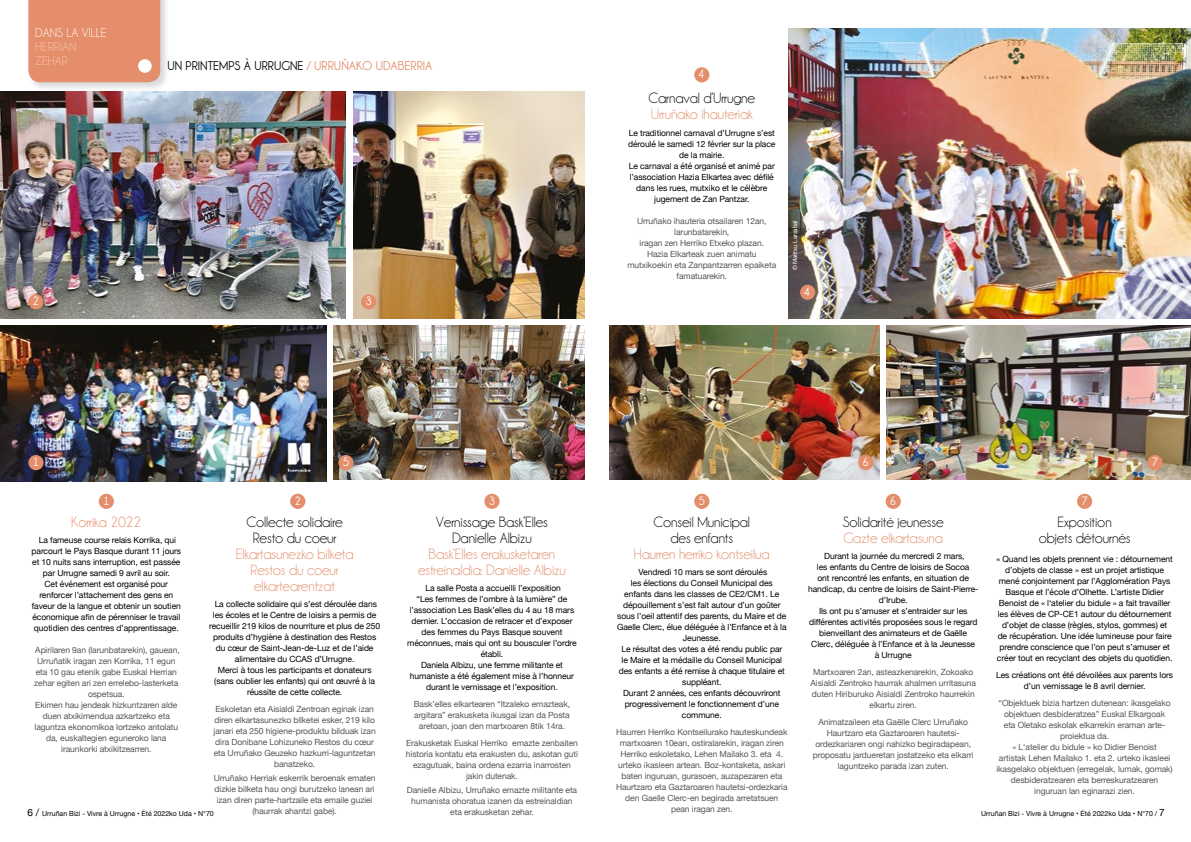
<style>
.page{position:relative;width:1191px;height:842px;background:#fff}
.page>*{position:absolute;margin:0;border:0;box-sizing:border-box;transform-origin:0 0}
.t1{font:15px/16px "Champagne&Limousines";letter-spacing:-.01em;color:#e48e6b;text-align:center}
.t2{font:15px/16px "Champagne&Limousines";letter-spacing:-.01em;color:#000;text-align:center}
.t3{font:15px "Champagne&Limousines";letter-spacing:-.01em;color:#e58a66}
.t4{font:700 13px "Champagne&Limousines";color:#000}
.t5{font:13px/14px "Champagne&Limousines";color:#f9c7b2}
.t6{font:13px "Champagne&Limousines";color:#fff}
.t7{font:700 12.4px "Champagne&Limousines";color:#fff}
.t8{font:8.5px/11px "Helvetica Neue";letter-spacing:-.01em;color:#000;text-align:center}
.t9{font:8.5px/11px "Helvetica Neue";letter-spacing:-.01em;color:#575756;text-align:center}
.t10{font:7px "Helvetica Neue";color:#000}
.t11{font:6px "Helvetica Neue";letter-spacing:-.01em;color:#fff}
.s1{color:#e48e6b}
.s2{font-size:10px}
</style>
<div class="page">
<div style="left:27px;top:0;width:143px;height:92px;background:#000;opacity:.15"></div>
<div style="left:28px;top:0;width:132px;height:82px;background:#e48e6b"></div>
<div style="left:138px;top:59px;width:14px;height:14px;background:#fff;border-radius:50%"></div>
<img style="left:0;top:91px;width:346px;height:228px">
<img style="left:887px;top:325px;width:304px;height:155px">
<img style="left:0;top:325px;width:326px;height:157px">
<img style="left:333px;top:325px;width:251px;height:155px">
<img style="left:353px;top:91px;width:231px;height:228px">
<img style="left:788px;top:28px;width:403px;height:291px">
<img style="left:609px;top:325px;width:270px;height:155px">
<div style="left:28px;top:455px;width:16px;height:15px;background:#e48e6b;border-radius:50%"></div>
<div style="left:99px;top:494px;width:15px;height:15px;background:#e48e6b;border-radius:50%"></div>
<div style="left:28px;top:294px;width:16px;height:15px;background:#e48e6b;border-radius:50%"></div>
<div style="left:290px;top:494px;width:15px;height:15px;background:#e48e6b;border-radius:50%"></div>
<div style="left:361px;top:294px;width:15px;height:15px;background:#e48e6b;border-radius:50%"></div>
<div style="left:484px;top:494px;width:15px;height:15px;background:#e48e6b;border-radius:50%"></div>
<div style="left:338px;top:455px;width:15px;height:15px;background:#e48e6b;border-radius:50%"></div>
<div style="left:694px;top:494px;width:15px;height:15px;background:#e48e6b;border-radius:50%"></div>
<div style="left:858px;top:455px;width:15px;height:15px;background:#e48e6b;border-radius:50%"></div>
<div style="left:800px;top:285px;width:15px;height:15px;background:#e48e6b;border-radius:50%"></div>
<div style="left:694px;top:67px;width:15px;height:15px;background:#e48e6b;border-radius:50%"></div>
<div style="left:885px;top:494px;width:16px;height:15px;background:#e48e6b;border-radius:50%"></div>
<div style="left:1147px;top:455px;width:15px;height:15px;background:#e48e6b;border-radius:50%"></div>
<div style="left:1077px;top:494px;width:15px;height:15px;background:#e48e6b;border-radius:50%"></div>
<h2 class="t6" style="left:35px;top:26px;width:73px">DANS LA VILLE</h2>
<h2 class="t5" style="left:35px;top:40px;width:43px">HERRIAN<br>ZEHAR</h2>
<h2 class="t4" style="left:168px;top:58px;width:266px">UN PRINTEMPS À URRUGNE <span class="s1">/ URRUÑAKO UDABERRIA</span></h2>
<h3 class="t7" style="left:698px;top:67px;width:8px">4</h3>
<h1 class="t2" style="left:648px;top:90px;width:108px">Carnaval d’Urrugne</h1>
<h1 class="t1" style="left:651px;top:106px;width:103px">Urruñako ihauteriak</h1>
<p class="t8" style="left:628px;top:128px;width:149px">Le traditionnel carnaval d’Urrugne s’est déroulé le samedi 12 février sur la place de la mairie.<br>Le carnaval a été organisé et animé par l’association Hazia Elkartea avec défilé dans les rues, mutxiko et le célèbre jugement de Zan Pantzar.</p>
<p class="t9" style="left:627px;top:216px;width:150px">Urruñako ihauteria otsailaren 12an, larunbatarekin,<br>iragan zen Herriko Etxeko plazan.<br>Hazia Elkarteak zuen animatu mutxikoekin eta Zanpantzarren epaiketa famatuarekin.</p>
<p class="t11" style="left:791px;top:270px;width:51px;rotate:-90deg">© Maritxu Larzabal</p>
<h3 class="t7" style="left:33px;top:294px;width:8px">2</h3>
<h3 class="t7" style="left:365px;top:294px;width:8px">3</h3>
<h3 class="t7" style="left:803px;top:284px;width:8px">4</h3>
<h3 class="t7" style="left:33px;top:455px;width:8px">1</h3>
<h3 class="t7" style="left:343px;top:455px;width:8px">5</h3>
<h3 class="t7" style="left:862px;top:455px;width:8px">6</h3>
<h3 class="t7" style="left:1151px;top:455px;width:8px">7</h3>
<h3 class="t7" style="left:103px;top:493px;width:8px">1</h3>
<h3 class="t7" style="left:294px;top:493px;width:8px">2</h3>
<h3 class="t7" style="left:489px;top:493px;width:8px">3</h3>
<h3 class="t7" style="left:698px;top:493px;width:8px">5</h3>
<h3 class="t7" style="left:890px;top:493px;width:8px">6</h3>
<h3 class="t7" style="left:1081px;top:493px;width:8px">7</h3>
<h1 class="t2" style="left:653px;top:514px;width:98px">Conseil Municipal des enfants</h1>
<h1 class="t1" style="left:634px;top:546px;width:137px">Haurren herriko kontseilua</h1>
<p class="t8" style="left:617px;top:567px;width:171px">Vendredi 10 mars se sont déroulés<br>les élections du Conseil Municipal des enfants dans les classes de CE2/CM1. Le dépouillement s’est fait autour d’un goûter sous l’oeil attentif des parents, du Maire et de Gaelle Clerc, élue déléguée à l’Enfance et à la Jeunesse.<br>Le résultat des votes a été rendu public par<br>le Maire et la médaille du Conseil Municipal des enfants a été remise à chaque titulaire et suppléant.<br>Durant 2 années, ces enfants découvriront progressivement le fonctionnement d’une commune.</p>
<p class="t9" style="left:616px;top:727px;width:173px">Haurren Herriko Kontseilurako hauteskundeak martxoaren 10ean, ostiralarekin, iragan ziren Herriko eskoletako, Lehen Mailako 3. eta 4. urteko ikasleen artean. Boz-kontaketa, askari baten inguruan, gurasoen, auzapezaren eta Haurtzaro eta Gaztaroaren hautetsi-ordezkaria den Gaelle Clerc-en begirada arretatsuen pean iragan zen.</p>
<h1 class="t2" style="left:246px;top:514px;width:98px">Collecte solidaire<br>Resto du coeur</h1>
<h1 class="t1" style="left:236px;top:546px;width:119px">Elkartasunezko bilketa<br>Restos du coeur elkartearentzat</h1>
<p class="t8" style="left:209px;top:599px;width:172px">La collecte solidaire qui s’est déroulée dans les écoles et le Centre de loisirs a permis de recueillir 219 kilos de nourriture et plus de 250 produits d’hygiène à destination des Restos du cœur de Saint-Jean-de-Luz et de l’aide alimentaire du CCAS d’Urrugne.<br>Merci à tous les participants et donateurs (sans oublier les enfants) qui ont œuvré à la réussite de cette collecte.</p>
<p class="t9" style="left:213px;top:704px;width:164px">Eskoletan eta Aisialdi Zentroan eginak izan diren elkartasunezko bilketei esker, 219 kilo janari eta 250 higiene-produktu bilduak izan dira Donibane Lohizuneko Restos du cœur eta Urruñako Geuzeko hazkurri-laguntzetan banatzeko.</p>
<p class="t9" style="left:214px;top:773px;width:163px">Urruñako Herriak eskerrik beroenak ematen dizkie bilketa hau ongi burutzeko lanean ari izan diren parte-hartzaile eta emaile guziei (haurrak ahantzi gabe).</p>
<h1 class="t2" style="left:842px;top:514px;width:102px">Solidarité jeunesse</h1>
<h1 class="t1" style="left:843px;top:530px;width:101px">Gazte elkartasuna</h1>
<p class="t8" style="left:808px;top:551px;width:172px">Durant la journée du mercredi 2 mars,<br>les enfants du Centre de loisirs de Socoa<br>ont rencontré les enfants, en situation de handicap, du centre de loisirs de Saint-Pierre&shy;d’Irube.<br>Ils ont pu s’amuser et s’entraider sur les différentes activités proposées sous le regard bienveillant des animateurs et de Gaëlle Clerc, déléguée à l’Enfance et à la Jeunesse à Urrugne</p>
<p class="t9" style="left:810px;top:667px;width:167px">Martxoaren 2an, asteazkenarekin, Zokoako Aisialdi Zentroko haurrak ahalmen urritasuna duten Hiriburuko Aisialdi Zentroko haurrekin elkartu ziren.</p>
<p class="t9" style="left:812px;top:717px;width:162px">Animatzaileen eta Gaëlle Clerc Urruñako Haurtzaro eta Gaztaroaren hautetsi&shy;ordezkariaren ongi nahizko begiradapean, proposatu jardueretan jostatzeko eta elkarri laguntzeko parada izan zuten.</p>
<h1 class="t3" style="left:71px;top:513px;width:72px">Korrika 2022</h1>
<p class="t8" style="left:32px;top:535px;width:151px">La fameuse course relais Korrika, qui parcourt le Pays Basque durant 11 jours et 10 nuits sans interruption, est passée par Urrugne samedi 9 avril au soir.<br>Cet événement est organisé pour renforcer l’attachement des gens en faveur de la langue et obtenir un soutien économique afin de pérenniser le travail quotidien des centres d’apprentissage.</p>
<p class="t9" style="left:34px;top:645px;width:147px">Apirilaren 9an (larunbatarekin), gauean, Urruñatik iragan zen Korrika, 11 egun eta 10 gau etenik gabe Euskal Herrian zehar egiten ari zen errelebo-lasterketa ospetsua.<br>Ekimen hau jendeak hizkuntzaren alde duen atxikimendua azkartzeko eta laguntza ekonomikoa lortzeko antolatu da, euskaltegien eguneroko lana iraunkorki atxikitzearren.</p>
<h1 class="t2" style="left:436px;top:514px;width:114px">Vernissage Bask’Elles<br>Danielle Albizu</h1>
<h1 class="t1" style="left:418px;top:546px;width:149px">Bask’Elles erakusketaren estreinaldia: Danielle Albizu</h1>
<p class="t8" style="left:407px;top:583px;width:171px">La salle Posta a accueilli l’exposition<br>“Les femmes de l’ombre à la lumière” de l’association Les Bask’elles du 4 au 18 mars dernier. L’occasion de retracer et d’exposer des femmes du Pays Basque souvent méconnues, mais qui ont su bousculer l’ordre établi.<br>Daniela Albizu, une femme militante et humaniste a été également mise à l’honneur durant le vernissage et l’exposition.</p>
<p class="t9" style="left:414px;top:699px;width:158px">Bask’elles elkartearen “Itzaleko emazteak, argitara” erakusketa ikusgai izan da Posta aretoan, joan den martxoaren 8tik 14ra.</p>
<p class="t9" style="left:406px;top:738px;width:174px">Erakusketak Euskal Herriko emazte zenbaiten historia kontatu eta erakusten du, askotan guti ezagutuak, baina ordena ezarria inarrosten jakin dutenak.</p>
<p class="t9" style="left:407px;top:784px;width:172px">Danielle Albizu, Urruñako emazte militante eta humanista ohoratua izanen da estreinaldian eta erakusketan zehar.</p>
<h1 class="t2" style="left:1038px;top:514px;width:93px">Exposition<br>objets détournés</h1>
<p class="t8" style="left:996px;top:554px;width:178px">« Quand les objets prennent vie : détournement d’objets de classe » est un projet artistique mené conjointement par l’Agglomération Pays Basque et l’école d’Olhette. L’artiste Didier Benoist de « l‘atelier du bidule » a fait travailler les élèves de CP-CE1 autour du détournement d’objet de classe (règles, stylos, gommes) et de récupération. Une idée lumineuse pour faire prendre conscience que l’on peut s’amuser et créer tout en recyclant des objets du quotidien.</p>
<p class="t8" style="left:996px;top:670px;width:179px">Les créations ont été dévoilées aux parents lors d’un vernissage le 8 avril dernier.</p>
<p class="t9" style="left:996px;top:697px;width:178px">“Objektuek bizia hartzen dutenean: ikasgelako objektuen desbideratzea” Euskal Elkargoak<br>eta Oletako eskolak elkarrekin eraman arte&shy;proiektua da.<br>« L‘atelier du bidule » ko Didier Benoist<br>artistak Lehen Mailako 1. eta 2. urteko ikasleei ikasgelako objektuen (erregelak, lumak, gomak) desbideratzearen eta berreskuratzearen inguruan lan eginarazi zien.</p>
<p class="t10" style="left:28px;top:808px;width:188px"><span class="s2">6 /</span> Urruñan Bizi - Vivre à Urrugne • Été 2022ko Uda • N°70</p>
<p class="t10" style="left:981px;top:808px;width:185px">Urruñan Bizi - Vivre à Urrugne • Été 2022ko Uda • N°70 / <span class="s2">7</span></p>
</div>
